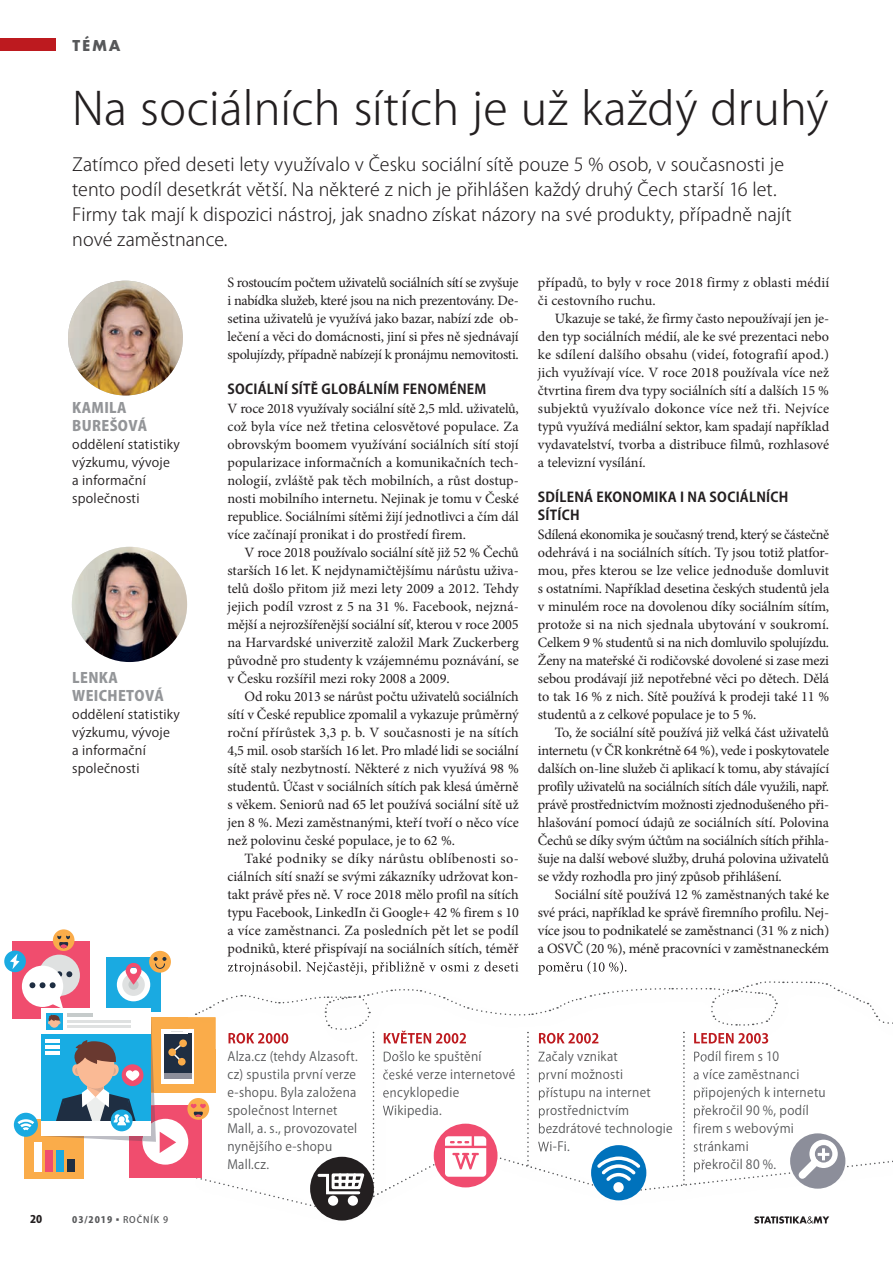
<style>
.page{position:relative;width:893px;height:1263px;background:#fff}
.page>*{position:absolute;margin:0;border:0;box-sizing:border-box;transform-origin:0 0}
.t1{font:300 45px "Koz Go Pr 6 N";letter-spacing:.005em;color:#231f20}
.t2{font:300 18px/24.8px "Koz Go Pr 6 N";color:#231f20}
.t3{font:700 16.5px "Futura TOT";color:#57585a}
.t4{font:14.25px/18px "Minion Pro";letter-spacing:-.005em;color:#231f20;text-align:justify}
.t5{font:800 14.25px/18px "Koz Go Pr 6 N";letter-spacing:.025em;color:#939598}
.t6{font:700 13.5px/18px "Koz Go Pr 6 N";letter-spacing:.02em;color:#231f20}
.t7{font:12.75px/18px "Koz Go Pr 6 N";letter-spacing:.025em;color:#57585a;scale:.95 1}
.t8{font:12.75px/18px "Koz Go Pr 6 N";letter-spacing:.015em;color:#231f20}
.t9{font:800 10.5px "Koz Go Pr 6 N";color:#231f20}
.t10{font:800 9px "Koz Go Pr 6 N";letter-spacing:.1em;color:#57585a}
.s1{font-weight:500}
</style>
<div class="page">
<div style="left:0;top:39px;width:55px;height:12px;background:#bd1a1f"></div>
<img style="left:68px;top:281px;width:115px;height:114px;border-radius:57px">
<img style="left:72px;top:547px;width:115px;height:115px;border-radius:58px">
<div style="left:12px;top:941px;width:78px;height:78px;background:#f04d6e"></div>
<div style="left:129px;top:1105px;width:73px;height:73px;background:#f04d6e"></div>
<div style="left:142px;top:1119px;width:46px;height:45px;background:#fff;border-radius:50%"></div>
<div style="left:24px;top:1119px;width:60px;height:59px;background:#faac4a"></div>
<div style="left:34px;top:1143px;width:7px;height:29px;background:#fff"></div>
<div style="left:45px;top:1150px;width:7px;height:22px;background:#f04d6e"></div>
<div style="left:56px;top:1150px;width:7px;height:22px;background:#1aaae1"></div>
<div style="left:68px;top:1159px;width:7px;height:13px;background:#1f2e42"></div>
<div style="left:140px;top:1017px;width:75px;height:75px;background:#faac4a"></div>
<svg style="left:184px;top:1029px;width:7px;height:54px"></svg>
<div style="left:164px;top:1034px;width:28px;height:44px;background:#1f2e42"></div>
<div style="left:164px;top:1073px;width:28px;height:5px;background:#8c8e9a"></div>
<div style="left:179px;top:1039px;width:8px;height:8px;background:#faac4a;border-radius:50%"></div>
<svg style="left:149px;top:951px;width:22px;height:22px"></svg>
<div style="left:53px;top:929px;width:21px;height:22px;background:#faac4a;border-radius:50%"></div>
<svg style="left:57px;top:935px;width:13px;height:13px"></svg>
<svg style="left:4px;top:950px;width:22px;height:22px"></svg>
<svg style="left:187px;top:1098px;width:22px;height:22px"></svg>
<svg style="left:10px;top:954px;width:174px;height:199px"></svg>
<img style="left:228px;top:961px;width:291px;height:14px">
<img style="left:538px;top:961px;width:89px;height:14px">
<svg style="left:191px;top:981px;width:702px;height:242px"></svg>
<p class="t3" style="left:72px;top:35px;width:50px">TÉMA</p>
<h1 class="t1" style="left:72px;top:83px;width:758px">Na sociálních sítích je už každý druhý</h1>
<p class="t2" style="left:72px;top:153px;width:721px">Zatímco před deseti lety využívalo v Česku sociální sítě pouze 5 % osob, v současnosti je tento podíl desetkrát větší. Na některé z nich je přihlášen každý druhý Čech starší 16 let.<br>Firmy tak mají k dispozici nástroj, jak snadno získat názory na své produkty, případně najít nové zaměstnance.</p>
<p class="t5" style="left:72px;top:399px;width:76px">KAMILA<br>BUREŠOVÁ</p>
<p class="t8" style="left:72px;top:436px;width:109px">oddělení statistiky výzkumu, vývoje<br>a informační společnosti</p>
<p class="t5" style="left:72px;top:669px;width:93px">LENKA<br>WEICHETOVÁ</p>
<p class="t8" style="left:72px;top:706px;width:109px">oddělení statistiky výzkumu, vývoje<br>a informační společnosti</p>
<p class="t9" style="left:30px;top:1214px;width:14px">20</p>
<p class="t10" style="left:72px;top:1215px;width:97px">03/2019▪<span class="s1">ROČNÍK 9</span></p>
<p class="t4" style="left:227px;top:274px;width:293px">S rostoucím počtem uživatelů sociálních sítí se zvyšuje i nabídka služeb, které jsou na nich prezentovány. De&shy;setina uživatelů je využívá jako bazar, nabízí zde ob&shy;lečení a věci do domácnosti, jiní si přes ně sjednávají spolujízdy, případně nabízejí k pronájmu nemovitosti.</p>
<p class="t6" style="left:227px;top:380px;width:260px">SOCIÁLNÍ SÍTĚ GLOBÁLNÍM FENOMÉNEM</p>
<p class="t4" style="left:227px;top:400px;width:293px">V roce 2018 využívaly sociální sítě 2,5 mld. uživatelů, což byla více než třetina celosvětové populace. Za obrovským boomem využívání sociálních sítí stojí popularizace informačních a komunikačních tech&shy;nologií, zvláště pak těch mobilních, a růst dostup&shy;nosti mobilního internetu. Nejinak je tomu v České republice. Sociálními sítěmi žijí jednotlivci a čím dál více začínají pronikat i do prostředí firem.</p>
<p class="t4" style="left:227px;top:544px;width:293px;text-indent:17px">V roce 2018 používalo sociální sítě již 52 % Čechů starších 16 let. K nejdynamičtějšímu nárůstu uživa&shy;telů došlo přitom již mezi lety 2009 a 2012. Tehdy jejich podíl vzrost z 5 na 31 %. Facebook, nejzná&shy;mější a nejrozšířenější sociální síť, kterou v roce 2005 na Harvardské univerzitě založil Mark Zuckerberg původně pro studenty k vzájemnému poznávání, se v Česku rozšířil mezi roky 2008 a 2009.</p>
<p class="t4" style="left:227px;top:688px;width:293px;text-indent:17px">Od roku 2013 se nárůst počtu uživatelů sociálních sítí v České republice zpomalil a vykazuje průměrný roční přírůstek 3,3 p. b. V současnosti je na sítích 4,5 mil. osob starších 16 let. Pro mladé lidi se sociální sítě staly nezbytností. Některé z nich využívá 98 % studentů. Účast v sociálních sítích pak klesá úměrně s věkem. Seniorů nad 65 let používá sociální sítě už jen 8 %. Mezi zaměstnanými, kteří tvoří o něco více než polovinu české populace, je to 62 %.</p>
<p class="t4" style="left:227px;top:850px;width:293px;text-indent:17px">Také podniky se díky nárůstu oblíbenosti so&shy;ciálních sítí snaží se svými zákazníky udržovat kon&shy;takt právě přes ně. V roce 2018 mělo profil na sítích typu Facebook, LinkedIn či Google+ 42 % firem s 10 a více zaměstnanci. Za posledních pět let se podíl podniků, které přispívají na sociálních sítích, téměř</p>
<p class="t4" style="left:538px;top:274px;width:293px">případů, to byly v roce 2018 firmy z oblasti médií či cestovního ruchu.</p>
<p class="t4" style="left:538px;top:310px;width:293px;text-indent:17px">Ukazuje se také, že firmy často nepoužívají jen je&shy;den typ sociálních médií, ale ke své prezentaci nebo ke sdílení dalšího obsahu (videí, fotografií apod.) jich využívají více. V roce 2018 používala více než čtvrtina firem dva typy sociálních sítí a dalších 15 % subjektů využívalo dokonce více než tři. Nejvíce typů využívá mediální sektor, kam spadají například vydavatelství, tvorba a distribuce filmů, rozhlasové a televizní vysílání.</p>
<p class="t6" style="left:538px;top:488px;width:252px">SDÍLENÁ EKONOMIKA I NA SOCIÁLNÍCH<br>SÍTÍCH</p>
<p class="t4" style="left:538px;top:526px;width:293px">Sdílená ekonomika je současný trend, který se částečně odehrává i na sociálních sítích. Ty jsou totiž platfor&shy;mou, přes kterou se lze velice jednoduše domluvit s ostatními. Například desetina českých studentů jela v minulém roce na dovolenou díky sociálním sítím, protože si na nich sjednala ubytování v soukromí.<br>Celkem 9 % studentů si na nich domluvilo spolujízdu.<br>Ženy na mateřské či rodičovské dovolené si zase mezi sebou prodávají již nepotřebné věci po dětech. Dělá to tak 16 % z nich. Sítě používá k prodeji také 11 % studentů a z celkové populace je to 5 %.</p>
<p class="t4" style="left:538px;top:724px;width:293px;text-indent:17px">To, že sociální sítě používá již velká část uživatelů internetu (v ČR konkrétně 64 %), vede i poskytovatele dalších on-line služeb či aplikací k tomu, aby stávající profily uživatelů na sociálních sítích dále využili, např. právě prostřednictvím možnosti zjednodušeného při&shy;hlašování pomocí údajů ze sociálních sítí. Polovina Čechů se díky svým účtům na sociálních sítích přihla&shy;šuje na další webové služby, druhá polovina uživatelů se vždy rozhodla pro jiný způsob přihlášení.</p>
<p class="t4" style="left:538px;top:886px;width:293px;text-indent:17px">Sociální sítě používá 12 % zaměstnaných také ke své práci, například ke správě firemního profilu. Nej&shy;více jsou to podnikatelé se zaměstnanci (31 % z nich) a OSVČ (20 %), méně pracovníci v zaměstnaneckém</p>
<p class="t7" style="left:227px;top:1048px;width:139px">Alza.cz (tehdy Alzasoft. cz) spustila první verze e-shopu. Byla založena společnost Internet<br>Mall, a. s., provozovatel nynějšího e-shopu<br>Mall.cz.</p>
<p class="t7" style="left:383px;top:1048px;width:141px">Došlo ke spuštění české verze internetové encyklopedie<br>Wikipedia.</p>
<p class="t7" style="left:538px;top:1048px;width:143px">Začaly vznikat<br>první možnosti přístupu na internet prostřednictvím bezdrátové technologie<br>Wi-Fi.</p>
<p class="t7" style="left:693px;top:1048px;width:141px">Podíl firem s 10<br>a více zaměstnanci připojených k internetu překročil 90 %, podíl firem s webovými stránkami<br>překročil 80 %.</p>
</div>
